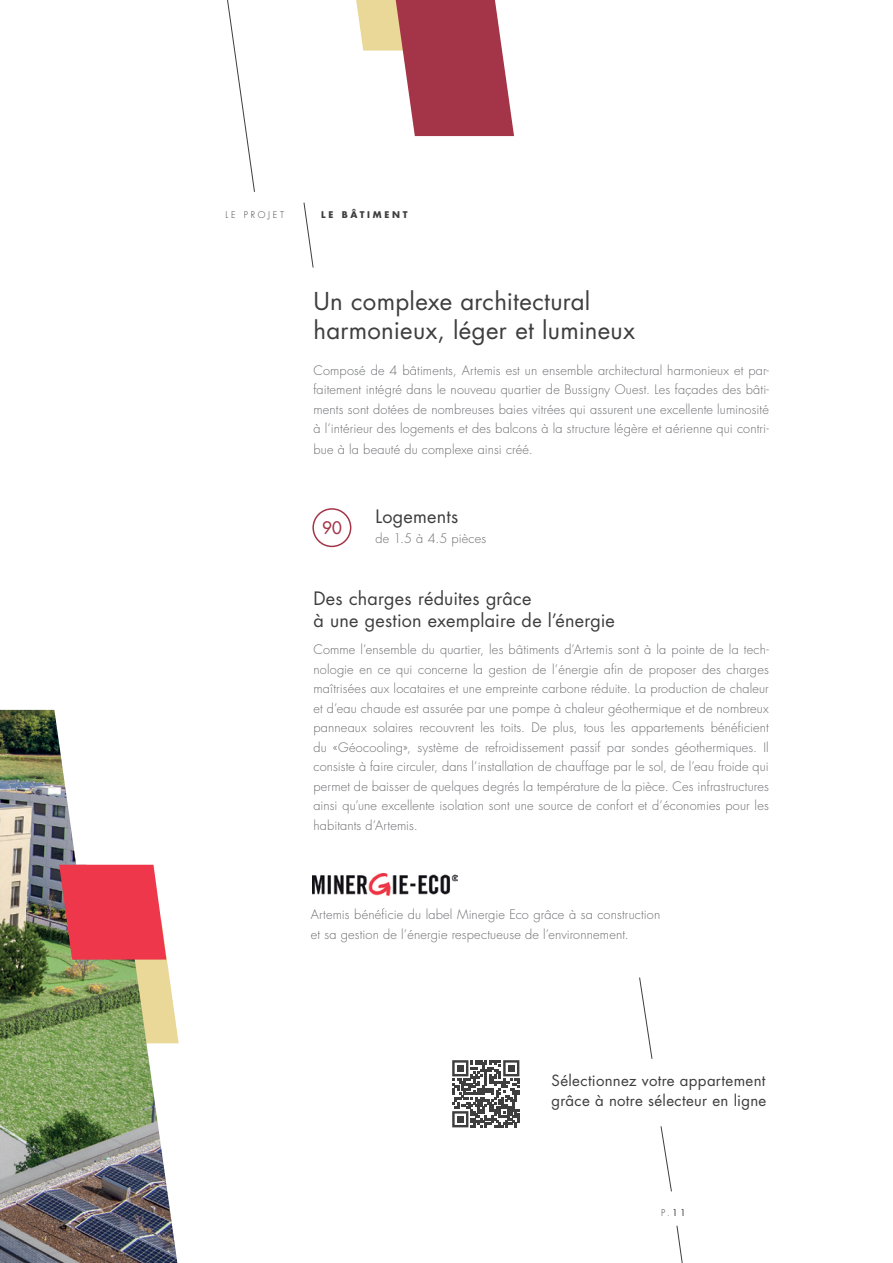
<style>
.page{position:relative;width:893px;height:1263px;background:#fff}
.page>*{position:absolute;margin:0;border:0;box-sizing:border-box;transform-origin:0 0}
.t1{font:24px/28.5px "Futura Std";letter-spacing:.01em;color:#3e3e3f}
.t2{font:18px/22.5px "Futura Std";letter-spacing:.015em;color:#3e3e3f}
.t3{font:500 16.8px "Futura Std";color:#a43448}
.t4{font:15px/19.5px "Futura Std";letter-spacing:.02em;color:#3e3e3f}
.t5{font:300 12.75px/19.5px "Futura Std";letter-spacing:.015em;color:#6c6d70;text-align:justify}
.t6{font:300 9px "Futura Std";letter-spacing:.3em;color:#3e3e3f}
.t7{font:700 9px "Futura Std";letter-spacing:.3em;color:#3e3e3f}
.s1{font-weight:500}
</style>
<div class="page">
<svg style="left:676px;top:1225px;width:7px;height:38px"></svg>
<svg style="left:227px;top:0;width:28px;height:192px"></svg>
<svg style="left:639px;top:977px;width:14px;height:82px"></svg>
<svg style="left:660px;top:1126px;width:12px;height:66px"></svg>
<svg style="left:303px;top:202px;width:11px;height:66px"></svg>
<svg style="left:356px;top:0;width:158px;height:136px"></svg>
<img style="left:0;top:710px;width:177px;height:553px">
<img style="left:49px;top:709px;width:130px;height:334px">
<div style="left:312px;top:508px;width:39px;height:39px;border:2px solid #a43448;border-radius:50%"></div>
<img style="left:313px;top:873px;width:144px;height:23px">
<svg style="left:452px;top:1060px;width:67px;height:67px"></svg>
<div style="left:457px;top:1065px;width:7px;height:7px;background:#3e3e3f"></div>
<div style="left:508px;top:1065px;width:7px;height:7px;background:#3e3e3f"></div>
<div style="left:457px;top:1116px;width:7px;height:7px;background:#3e3e3f"></div>
<p class="t6" style="left:225px;top:209px;width:60px">LE PROJET</p>
<p class="t7" style="left:321px;top:209px;width:88px">LE BÂTIMENT</p>
<p class="t1" style="left:313px;top:287px;width:323px">Un complexe architectural harmonieux, léger et lumineux</p>
<p class="t5" style="left:313px;top:361px;width:457px">Composé de 4 bâtiments, Artemis est un ensemble architectural harmonieux et par&shy;faitement intégré dans le nouveau quartier de Bussigny Ouest. Les façades des bâti&shy;ments sont dotées de nombreuses baies vitrées qui assurent une excellente luminosité à l’intérieur des logements et des balcons à la structure légère et aérienne qui contri-</p>
<p class="t5" style="left:313px;top:440px;width:221px">bue à la beauté du complexe ainsi créé.</p>
<p class="t3" style="left:322px;top:517px;width:21px">90</p>
<p class="t2" style="left:375px;top:506px;width:84px">Logements</p>
<p class="t5" style="left:375px;top:529px;width:112px">de 1.5 à 4.5 pièces</p>
<p class="t2" style="left:313px;top:587px;width:303px">Des charges réduites grâce<br>à une gestion exemplaire de l’énergie</p>
<p class="t5" style="left:313px;top:640px;width:457px">Comme l’ensemble du quartier, les bâtiments d’Artemis sont à la pointe de la tech&shy;nologie en ce qui concerne la gestion de l’énergie afin de proposer des charges maîtrisées aux locataires et une empreinte carbone réduite. La production de chaleur et d’eau chaude est assurée par une pompe à chaleur géothermique et de nombreux panneaux solaires recouvrent les toits. De plus, tous les appartements bénéficient du «Géocooling», système de refroidissement passif par sondes géothermiques. Il consiste à faire circuler, dans l’installation de chauffage par le sol, de l’eau froide qui permet de baisser de quelques degrés la température de la pièce. Ces infrastructures ainsi qu’une excellente isolation sont une source de confort et d’économies pour les habitants d’Artemis.</p>
<p class="t5" style="left:311px;top:905px;width:351px">Artemis bénéficie du label Minergie Eco grâce à sa construction et sa gestion de l’énergie respectueuse de l’environnement.</p>
<p class="t4" style="left:551px;top:1071px;width:216px">Sélectionnez votre appartement grâce à notre sélecteur en ligne</p>
<p class="t6" style="left:661px;top:1207px;width:26px">P.<span class="s1">11</span></p>
</div>
